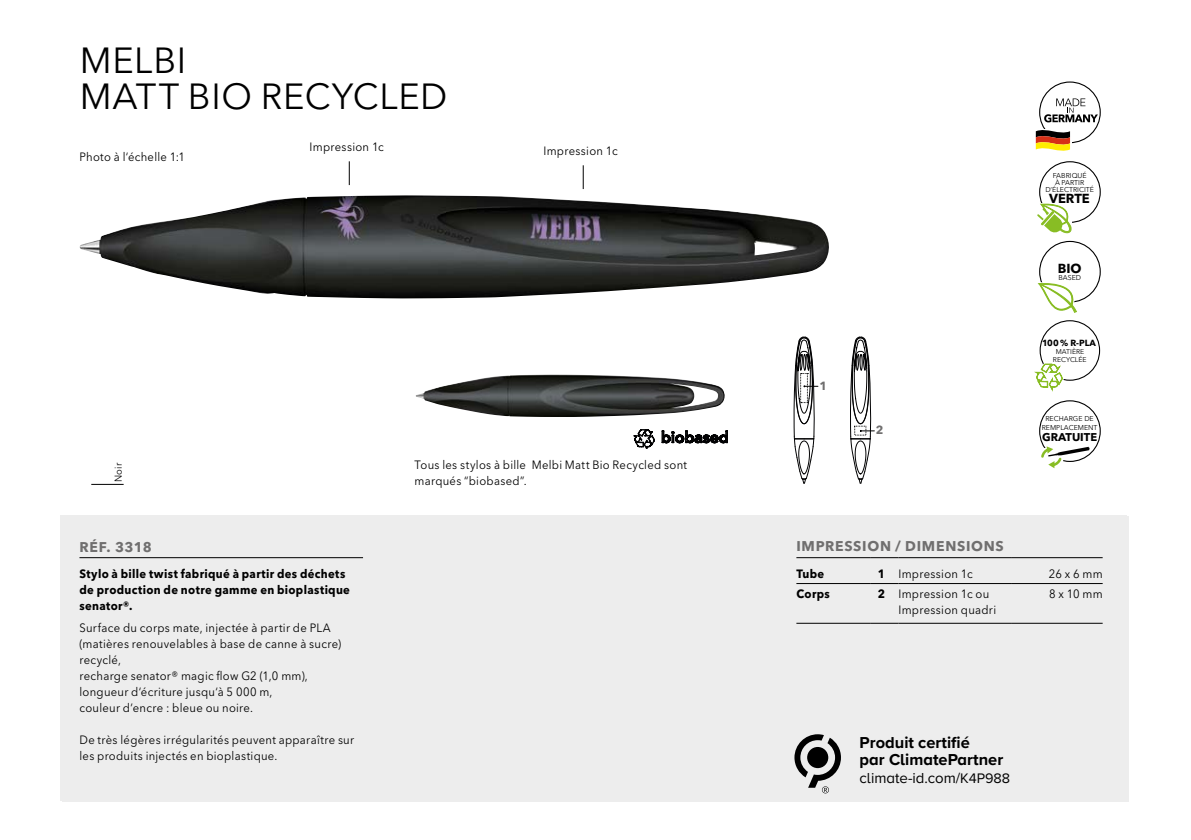
<style>
.page{position:relative;width:1191px;height:840px;background:#fff}
.page>*{position:absolute;margin:0;border:0;box-sizing:border-box;transform-origin:0 0}
.t1{font:36px/36px "Avenir Next W1 G";letter-spacing:.02em;color:#000}
.t2{font:700 16.4px/17.6px "Proxima Nova A";color:#000}
.t3{font:15px "Proxima Nova A";color:#000}
.t4{font:700 14px "Avenir Next W1 G";letter-spacing:.05em;color:#706f6f}
.t5{font:700 13px "Avenir Next W1 G";color:#000}
.t6{font:12px/16px "Avenir Next W1 G";letter-spacing:.025em;color:#000;scale:.94 1}
.t7{font:700 12px/16px "Avenir Next W1 G";letter-spacing:.03em;color:#000;scale:.94 1}
.t8{font:700 11.8px "Avenir Next W1 G";color:#706f6f}
.t9{font:700 11.2px "Avenir Next W1 G";color:#000}
.t10{font:10px "Avenir Next W1 G";color:#000;scale:.94 1}
.t11{font:700 8.8px "Avenir Next W1 G";color:#000}
.t12{font:7px/8.4px "Avenir Next W1 G";color:#000;text-align:center}
.t13{font:6.8px/8.2px "Avenir Next W1 G";color:#000;text-align:center}
.s1{font-weight:700}
.s2{font-size:14.2px}
</style>
<div class="page">
<div style="left:60px;top:515px;width:1066px;height:285px;background:#ededed"></div>
<hr style="left:91px;top:484px;width:33px;height:1px;background:#000">
<img style="left:416px;top:374px;width:309px;height:43px">
<img style="left:80px;top:195px;width:749px;height:104px">
<svg style="left:1035px;top:81px;width:65px;height:70px"></svg>
<svg style="left:793px;top:336px;width:25px;height:147px"></svg>
<svg style="left:850px;top:336px;width:24px;height:147px"></svg>
<svg style="left:1035px;top:241px;width:65px;height:149px"></svg>
<svg style="left:1039px;top:400px;width:61px;height:68px"></svg>
<svg style="left:1037px;top:161px;width:63px;height:73px"></svg>
<hr style="left:79px;top:557px;width:284px;height:1px;background:#000">
<hr style="left:796px;top:622px;width:74px;height:1px;background:#000">
<svg style="left:870px;top:622px;width:28px;height:1px"></svg>
<hr style="left:898px;top:622px;width:114px;height:1px;background:#000">
<hr style="left:1012px;top:622px;width:90px;height:1px;background:#000">
<hr style="left:796px;top:557px;width:74px;height:1px;background:#000">
<svg style="left:870px;top:557px;width:28px;height:1px"></svg>
<hr style="left:898px;top:557px;width:114px;height:1px;background:#000">
<hr style="left:1012px;top:557px;width:90px;height:1px;background:#000">
<hr style="left:796px;top:583px;width:74px;height:1px;background:#000">
<svg style="left:870px;top:583px;width:28px;height:1px"></svg>
<hr style="left:898px;top:583px;width:114px;height:1px;background:#000">
<hr style="left:1012px;top:583px;width:90px;height:1px;background:#000">
<svg style="left:349px;top:161px;width:1px;height:24px"></svg>
<svg style="left:583px;top:165px;width:1px;height:24px"></svg>
<svg style="left:633px;top:429px;width:94px;height:19px"></svg>
<svg style="left:794px;top:734px;width:47px;height:59px"></svg>
<h1 class="t1" style="left:80px;top:42px;width:369px">MELBI<br>MATT BIO RECYCLED</h1>
<p class="t6" style="left:79px;top:148px;width:114px">Photo à l‘échelle 1:1</p>
<p class="t10" style="left:112px;top:481px;width:22px;rotate:-90deg">Noir</p>
<p class="t4" style="left:79px;top:537px;width:74px">RÉF. 3318</p>
<p class="t6" style="left:309px;top:139px;width:81px">Impression 1c</p>
<p class="t6" style="left:543px;top:143px;width:81px">Impression 1c</p>
<p class="t6" style="left:414px;top:456px;width:291px">Tous les stylos à bille Melbi Matt Bio Recycled sont marqués “biobased”.</p>
<p class="t7" style="left:79px;top:565px;width:289px">Stylo à bille twist fabriqué à partir des déchets de production de notre gamme en bioplastique senator®.</p>
<p class="t6" style="left:79px;top:619px;width:280px">Surface du corps mate, injectée à partir de PLA (matières renouvelables à base de canne à sucre) recyclé,<br>recharge senator® magic flow G2 (1,0 mm), longueur d‘écriture jusqu‘à 5 000 m,<br>couleur d’encre : bleue ou noire.</p>
<p class="t6" style="left:79px;top:731px;width:294px">De très légères irrégularités peuvent apparaître sur les produits injectés en bioplastique.</p>
<p class="t12" style="left:1052px;top:171px;width:35px">FABRIQUÉ</p>
<p class="t12" style="left:1055px;top:178px;width:31px">À PARTIR</p>
<p class="t12" style="left:1045px;top:185px;width:50px">D‘ÉLECTRICITÉ</p>
<p class="t5" style="left:1049px;top:191px;width:42px">VERTE</p>
<p class="t5" style="left:1057px;top:260px;width:25px">BIO</p>
<p class="t12" style="left:1058px;top:274px;width:24px">BASED</p>
<p class="t8" style="left:819px;top:378px;width:9px">1</p>
<p class="t8" style="left:876px;top:422px;width:9px">2</p>
<p class="t11" style="left:1042px;top:337px;width:55px">100% R-PLA</p>
<p class="t13" style="left:1053px;top:347px;width:35px">MATIÈRE<br>RECYCLÉE</p>
<p class="t12" style="left:1041px;top:414px;width:57px">RECHARGE DE<br>REMPLACEMENT</p>
<p class="t9" style="left:1042px;top:429px;width:57px">GRATUITE</p>
<p class="t4" style="left:796px;top:537px;width:209px">IMPRESSION / DIMENSIONS</p>
<p class="t7" style="left:796px;top:566px;width:31px">Tube</p>
<p class="t6" style="left:878px;top:566px;width:102px"><span class="s1">1</span> Impression 1c</p>
<p class="t6" style="left:1049px;top:566px;width:59px">26 x 6 mm</p>
<p class="t7" style="left:796px;top:585px;width:37px">Corps</p>
<p class="t6" style="left:898px;top:585px;width:105px;text-indent:-21px"><span class="s1">2</span> Impression 1c ou<br>Impression quadri</p>
<p class="t6" style="left:1049px;top:585px;width:58px">8 x 10 mm</p>
<h2 class="t2" style="left:859px;top:732px;width:145px">Produit certifié<br>par ClimatePartner</h2>
<p class="t3" style="left:859px;top:766px;width:152px">climate-id.com/<span class="s2">K4P988</span></p>
</div>
